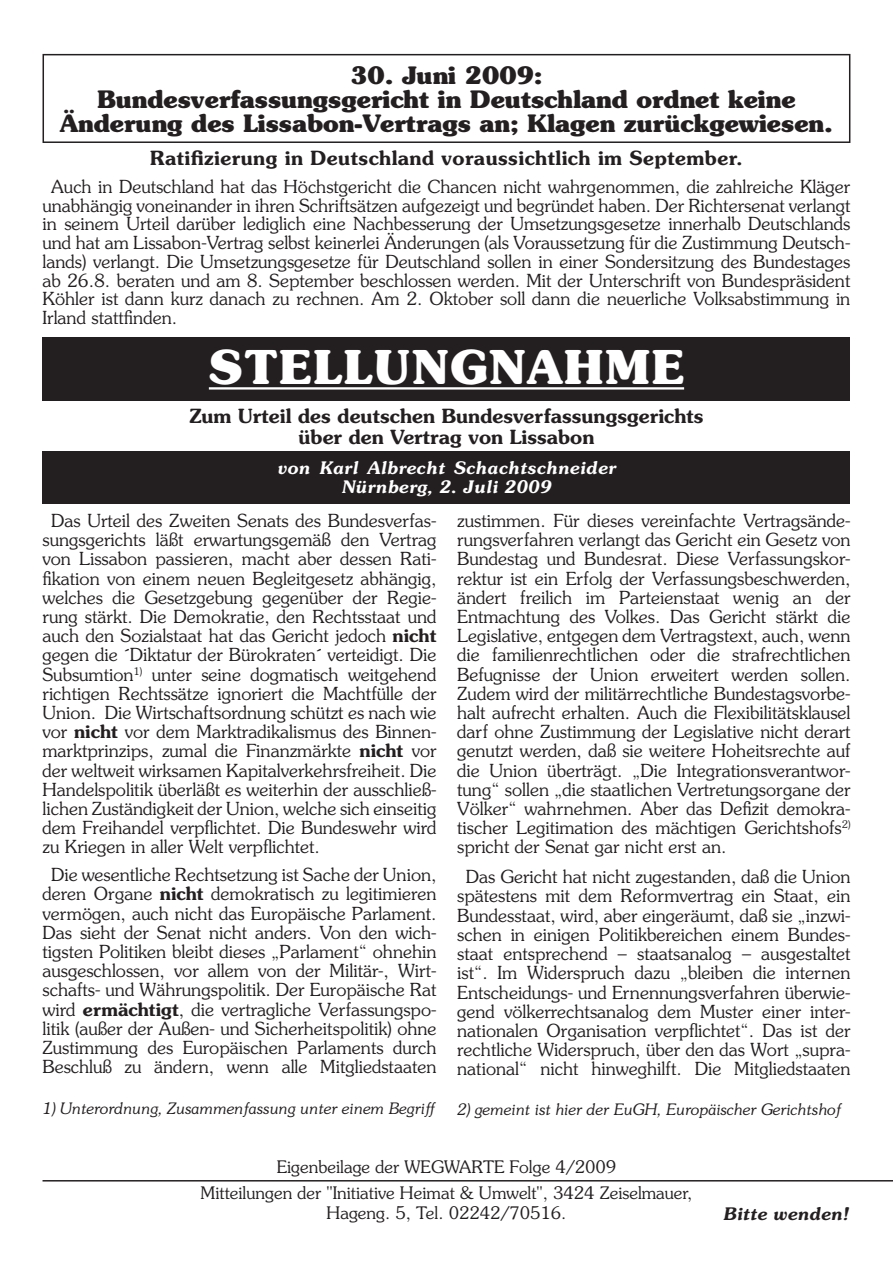
<style>
.page{position:relative;width:893px;height:1263px;background:#fff}
.page>*{position:absolute;margin:0;border:0;box-sizing:border-box;transform-origin:0 0}
.t1{font:700 46.5px "Souvenir";letter-spacing:.05em;color:#fff}
.t2{font:700 24px/24px "Souvenir";color:#231f20;text-align:center}
.t3{font:600 19.5px/21px "Souvenir";color:#231f20;text-align:center}
.t4{font:600 19.5px "Souvenir";letter-spacing:.02em;color:#231f20}
.t5{font:300 18px/19.2px "Souvenir";color:#231f20;text-align:justify}
.t6{font:300 17.25px/26.1px "Souvenir";color:#231f20;text-align:center}
.t7{font:italic 600 17.25px/19.5px "Souvenir";letter-spacing:.01em;color:#fff;text-align:center}
.t8{font:italic 600 17.25px "Souvenir";color:#231f20}
.t9{font:italic 300 15.75px "Souvenir";letter-spacing:-.015em;color:#231f20}
.s1{font-weight:600}
</style>
<div class="page">
<div style="left:43px;top:451px;width:807px;height:52px;background:#231f20"></div>
<div style="left:43px;top:54px;width:807px;height:89px;border:2px solid #231f20"></div>
<div style="left:43px;top:338px;width:807px;height:63px;background:#231f20"></div>
<hr style="left:209px;top:387px;width:475px;height:3px;background:#fff">
<hr style="left:43px;top:1180px;width:850px;height:1px;background:#231f20">
<h2 class="t2" style="left:60px;top:63px;width:774px">30. Juni 2009:<br>Bundesverfassungsgericht in Deutschland ordnet keine<br>Änderung des Lissabon-Vertrags an; Klagen zurückgewiesen.</h2>
<p class="t4" style="left:150px;top:146px;width:594px">Ratifizierung in Deutschland voraussichtlich im September.</p>
<p class="t5" style="left:43px;top:177px;width:809px;line-height:18.8px;text-indent:9px">Auch in Deutschland hat das Höchstgericht die Chancen nicht wahrgenommen, die zahlreiche Kläger unabhängig voneinander in ihren Schriftsätzen aufgezeigt und begründet haben. Der Richtersenat verlangt in seinem Urteil darüber lediglich eine Nachbesserung der Umsetzungsgesetze innerhalb Deutschlands und hat am Lissabon-Vertrag selbst keinerlei Änderungen (als Voraussetzung für die Zustimmung Deutsch&shy;lands) verlangt. Die Umsetzungsgesetze für Deutschland sollen in einer Sondersitzung des Bundestages ab 26.8. beraten und am 8. September beschlossen werden. Mit der Unterschrift von Bundespräsident Köhler ist dann kurz danach zu rechnen. Am 2. Oktober soll dann die neuerliche Volksabstimmung in Irland stattfinden.</p>
<h1 class="t1" style="left:209px;top:337px;width:477px">Stellungnahme</h1>
<p class="t3" style="left:189px;top:405px;width:516px">Zum Urteil des deutschen Bundesverfassungsgerichts über den Vertrag von Lissabon</p>
<p class="t7" style="left:277px;top:458px;width:340px">von Karl Albrecht Schachtschneider<br>Nürnberg, 2. Juli 2009</p>
<p class="t5" style="left:43px;top:511px;width:396px;text-indent:9px">Das Urteil des Zweiten Senats des Bundesverfas&shy;sungsgerichts läßt erwartungsgemäß den Vertrag von Lissabon passieren, macht aber dessen Rati&shy;fikation von einem neuen Begleitgesetz abhängig, welches die Gesetzgebung gegenüber der Regie&shy;rung stärkt. Die Demokratie, den Rechtsstaat und auch den Sozialstaat hat das Gericht jedoch <span class="s1">nicht </span>gegen die ´Diktatur der Bürokraten´ verteidigt. Die Subsumtion<sup>1)</sup> unter seine dogmatisch weitgehend richtigen Rechtssätze ignoriert die Machtfülle der Union. Die Wirtschaftsordnung schützt es nach wie vor <span class="s1">nicht</span> vor dem Marktradikalismus des Binnen&shy;marktprinzips, zumal die Finanzmärkte <span class="s1">nicht</span> vor der weltweit wirksamen Kapitalverkehrsfreiheit. Die Handelspolitik überläßt es weiterhin der ausschließ&shy;lichen Zuständigkeit der Union, welche sich einseitig dem Freihandel verpflichtet. Die Bundeswehr wird zu Kriegen in aller Welt verpflichtet.</p>
<p class="t5" style="left:43px;top:865px;width:396px;text-align:center">Die wesentliche Rechtsetzung ist Sache der Union, deren Organe <span class="s1">nicht</span> demokratisch zu legitimieren vermögen, auch nicht das Europäische Parlament.<br>Das sieht der Senat nicht anders. Von den wich&shy;tigsten Politiken bleibt dieses „Parlament“ ohnehin ausgeschlossen, vor allem von der Militär-, Wirt&shy;schafts- und Währungspolitik. Der Europäische Rat wird <span class="s1">ermächtigt</span>, die vertragliche Verfassungspo&shy;litik (außer der Außen- und Sicherheitspolitik) ohne Zustimmung des Europäischen Parlaments durch Beschluß zu ändern, wenn alle Mitgliedstaaten</p>
<p class="t5" style="left:457px;top:511px;width:395px">zustimmen. Für dieses vereinfachte Vertragsände&shy;rungsverfahren verlangt das Gericht ein Gesetz von Bundestag und Bundesrat. Diese Verfassungskor&shy;rektur ist ein Erfolg der Verfassungsbeschwerden, ändert freilich im Parteienstaat wenig an der Entmachtung des Volkes. Das Gericht stärkt die Legislative, entgegen dem Vertragstext, auch, wenn die familienrechtlichen oder die strafrechtlichen Befugnisse der Union erweitert werden sollen.<br>Zudem wird der militärrechtliche Bundestagsvorbe&shy;halt aufrecht erhalten. Auch die Flexibilitätsklausel darf ohne Zustimmung der Legislative nicht derart genutzt werden, daß sie weitere Hoheitsrechte auf die Union überträgt. „Die Integrationsverantwor&shy;tung“ sollen „die staatlichen Vertretungsorgane der Völker“ wahrnehmen. Aber das Defizit demokra&shy;tischer Legitimation des mächtigen Gerichtshofs<sup>2) </sup>spricht der Senat gar nicht erst an.</p>
<p class="t5" style="left:457px;top:867px;width:395px;text-align:center">Das Gericht hat nicht zugestanden, daß die Union spätestens mit dem Reformvertrag ein Staat, ein Bundesstaat, wird, aber eingeräumt, daß sie „inzwi&shy;schen in einigen Politikbereichen einem Bundes&shy;staat entsprechend – staatsanalog – ausgestaltet ist“. Im Widerspruch dazu „bleiben die internen Entscheidungs- und Ernennungsverfahren überwie&shy;gend völkerrechtsanalog dem Muster einer inter&shy;nationalen Organisation verpflichtet“. Das ist der rechtliche Widerspruch, über den das Wort „supra&shy;national“ nicht hinweghilft. Die Mitgliedstaaten</p>
<p class="t9" style="left:43px;top:1099px;width:394px">1) Unterordnung, Zusammenfassung unter einem Begriff</p>
<p class="t9" style="left:457px;top:1100px;width:386px">2) gemeint ist hier der EuGH, Europäischer Gerichtshof</p>
<p class="t6" style="left:201px;top:1154px;width:493px">Eigenbeilage der WEGWARTE Folge 4/2009<br>Mitteilungen der "Initiative Heimat &amp; Umwelt", 3424 Zeiselmauer,</p>
<p class="t6" style="left:327px;top:1199px;width:241px">Hageng. 5, Tel. 02242/70516.</p>
<p class="t8" style="left:723px;top:1203px;width:127px">Bitte wenden!</p>
</div>
